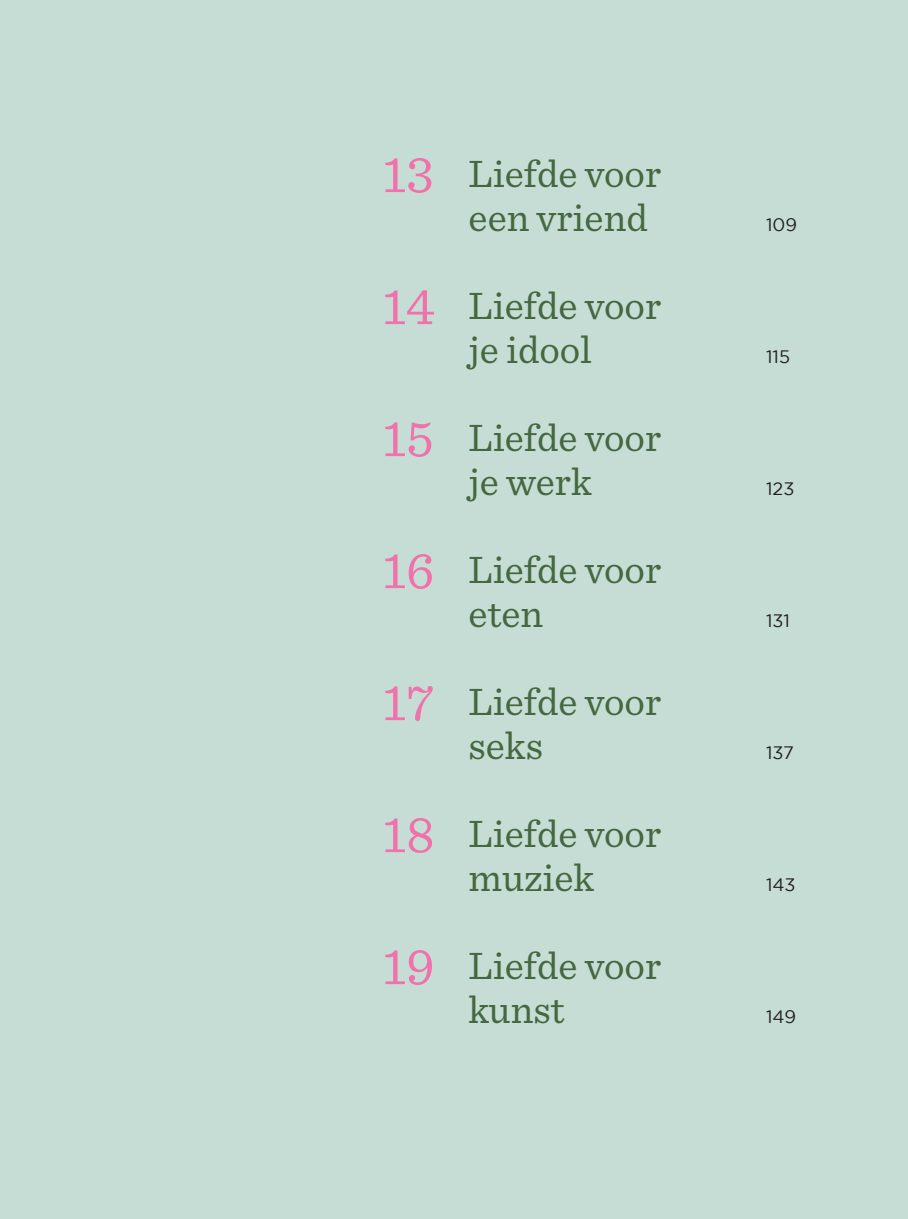
<style>
.page{position:relative;width:908px;height:1219px;background:#fff}
.page>*{position:absolute;margin:0;border:0;box-sizing:border-box;transform-origin:0 0}
.quote{font:53px "Sentinel";color:#f171ab}
.quote-2{font:40px "Sentinel";color:#466840}
.broodtekst{font:18px "Gotham";color:#231f20}
</style>
<div class="page">
<div style="left:0;top:0;width:907px;height:1219px;background:#c5ddd4"></div>
<p class="quote" style="left:382px;top:135px;width:53px">13</p>
<p class="quote-2" style="left:468px;top:144px;width:194px">Liefde voor</p>
<p class="quote-2" style="left:468px;top:188px;width:181px">een vriend</p>
<p class="quote" style="left:382px;top:267px;width:54px">14</p>
<p class="quote-2" style="left:468px;top:276px;width:194px">Liefde voor</p>
<p class="quote-2" style="left:468px;top:320px;width:125px">je idool</p>
<p class="quote" style="left:382px;top:399px;width:52px">15</p>
<p class="quote-2" style="left:468px;top:408px;width:194px">Liefde voor</p>
<p class="quote-2" style="left:468px;top:452px;width:125px">je werk</p>
<p class="quote" style="left:382px;top:531px;width:53px">16</p>
<p class="quote-2" style="left:468px;top:540px;width:194px">Liefde voor</p>
<p class="quote-2" style="left:468px;top:584px;width:76px">eten</p>
<p class="quote" style="left:382px;top:663px;width:53px">17</p>
<p class="quote-2" style="left:468px;top:672px;width:194px">Liefde voor</p>
<p class="quote-2" style="left:468px;top:716px;width:76px">seks</p>
<p class="quote" style="left:382px;top:795px;width:53px">18</p>
<p class="quote-2" style="left:468px;top:804px;width:194px">Liefde voor</p>
<p class="quote-2" style="left:468px;top:848px;width:127px">muziek</p>
<p class="quote" style="left:382px;top:927px;width:53px">19</p>
<p class="quote-2" style="left:468px;top:936px;width:194px">Liefde voor</p>
<p class="quote-2" style="left:468px;top:980px;width:98px">kunst</p>
<p class="broodtekst" style="left:765px;top:215px;width:32px">109</p>
<p class="broodtekst" style="left:765px;top:347px;width:25px">115</p>
<p class="broodtekst" style="left:765px;top:479px;width:30px">123</p>
<p class="broodtekst" style="left:765px;top:611px;width:25px">131</p>
<p class="broodtekst" style="left:765px;top:743px;width:29px">137</p>
<p class="broodtekst" style="left:765px;top:875px;width:31px">143</p>
<p class="broodtekst" style="left:765px;top:1007px;width:31px">149</p>
</div>
